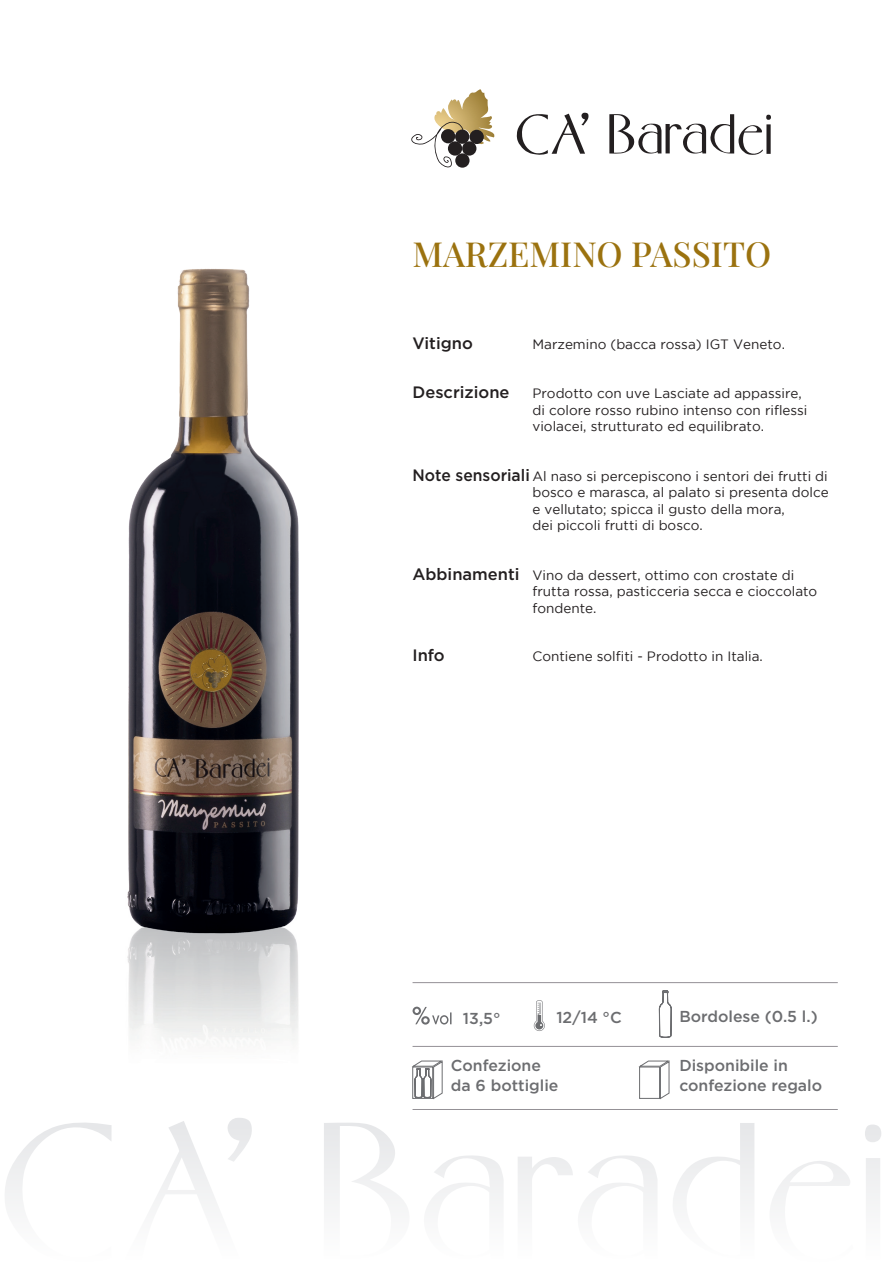
<style>
.page{position:relative;width:893px;height:1263px;background:#fff}
.page>*{position:absolute;margin:0;border:0;box-sizing:border-box;transform-origin:0 0}
.t1{font:34.5px "Playfair Display";color:#9b720f}
.t2{font:500 16.5px "Gotham Pro";color:#231f20}
.t3{font:500 15.9px/19.8px "Gotham Pro";color:#6c6d70}
.t4{font:13.5px/16.5px "Gotham";color:#231f20}
.s1{font-family:"Gotham Pro";font-weight:500;font-size:16.5px}
</style>
<div class="page">
<svg style="left:5px;top:1122px;width:107px;height:85px"></svg>
<svg style="left:152px;top:1118px;width:100px;height:89px"></svg>
<svg style="left:324px;top:1123px;width:83px;height:84px"></svg>
<svg style="left:518px;top:1155px;width:139px;height:52px"></svg>
<svg style="left:673px;top:1123px;width:81px;height:84px"></svg>
<svg style="left:771px;top:1161px;width:79px;height:46px"></svg>
<svg style="left:865px;top:1124px;width:16px;height:83px"></svg>
<svg style="left:428px;top:1155px;width:75px;height:52px"></svg>
<svg style="left:411px;top:89px;width:84px;height:79px"></svg>
<svg style="left:517px;top:113px;width:72px;height:42px"></svg>
<svg style="left:609px;top:114px;width:162px;height:41px"></svg>
<hr style="left:413px;top:982px;width:425px;height:1px;background:#949196">
<hr style="left:413px;top:1046px;width:425px;height:1px;background:#949196">
<hr style="left:413px;top:1109px;width:425px;height:1px;background:#949196">
<svg style="left:534px;top:1000px;width:11px;height:31px"></svg>
<svg style="left:413px;top:1007px;width:39px;height:17px"></svg>
<img style="left:127px;top:268px;width:172px;height:775px">
<svg style="left:659px;top:990px;width:13px;height:48px"></svg>
<svg style="left:412px;top:1060px;width:31px;height:39px"></svg>
<svg style="left:638px;top:1060px;width:32px;height:39px"></svg>
<h1 class="t1" style="left:413px;top:227px;width:360px">MARZEMINO PASSITO</h1>
<p class="t2" style="left:412px;top:333px;width:62px">Vitigno</p>
<p class="t4" style="left:532px;top:335px;width:254px">Marzemino (bacca rossa) IGT Veneto.</p>
<p class="t2" style="left:412px;top:383px;width:99px">Descrizione</p>
<p class="t4" style="left:532px;top:385px;width:277px">Prodotto con uve Lasciate ad appassire, di colore rosso rubino intenso con riflessi violacei, strutturato ed equilibrato.</p>
<p class="t4" style="left:532px;top:467px;width:298px;text-indent:-120px"><span class="s1">Note sensoriali</span> Al naso si percepiscono i sentori dei frutti di bosco e marasca, al palato si presenta dolce e vellutato; spicca il gusto della mora,<br>dei piccoli frutti di bosco.</p>
<p class="t4" style="left:532px;top:566px;width:286px;text-indent:-120px"><span class="s1">Abbinamenti</span> Vino da dessert, ottimo con crostate di frutta rossa, pasticceria secca e cioccolato fondente.</p>
<p class="t2" style="left:412px;top:645px;width:34px">Info</p>
<p class="t4" style="left:532px;top:647px;width:232px">Contiene solfiti - Prodotto in Italia.</p>
<p class="t3" style="left:463px;top:1008px;width:39px">13,5°</p>
<p class="t3" style="left:556px;top:1007px;width:67px">12/14 °C</p>
<p class="t3" style="left:679px;top:1005px;width:140px">Bordolese (0.5 l.)</p>
<p class="t3" style="left:451px;top:1055px;width:109px">Confezione da 6 bottiglie</p>
<p class="t3" style="left:679px;top:1055px;width:144px">Disponibile in confezione regalo</p>
</div>
